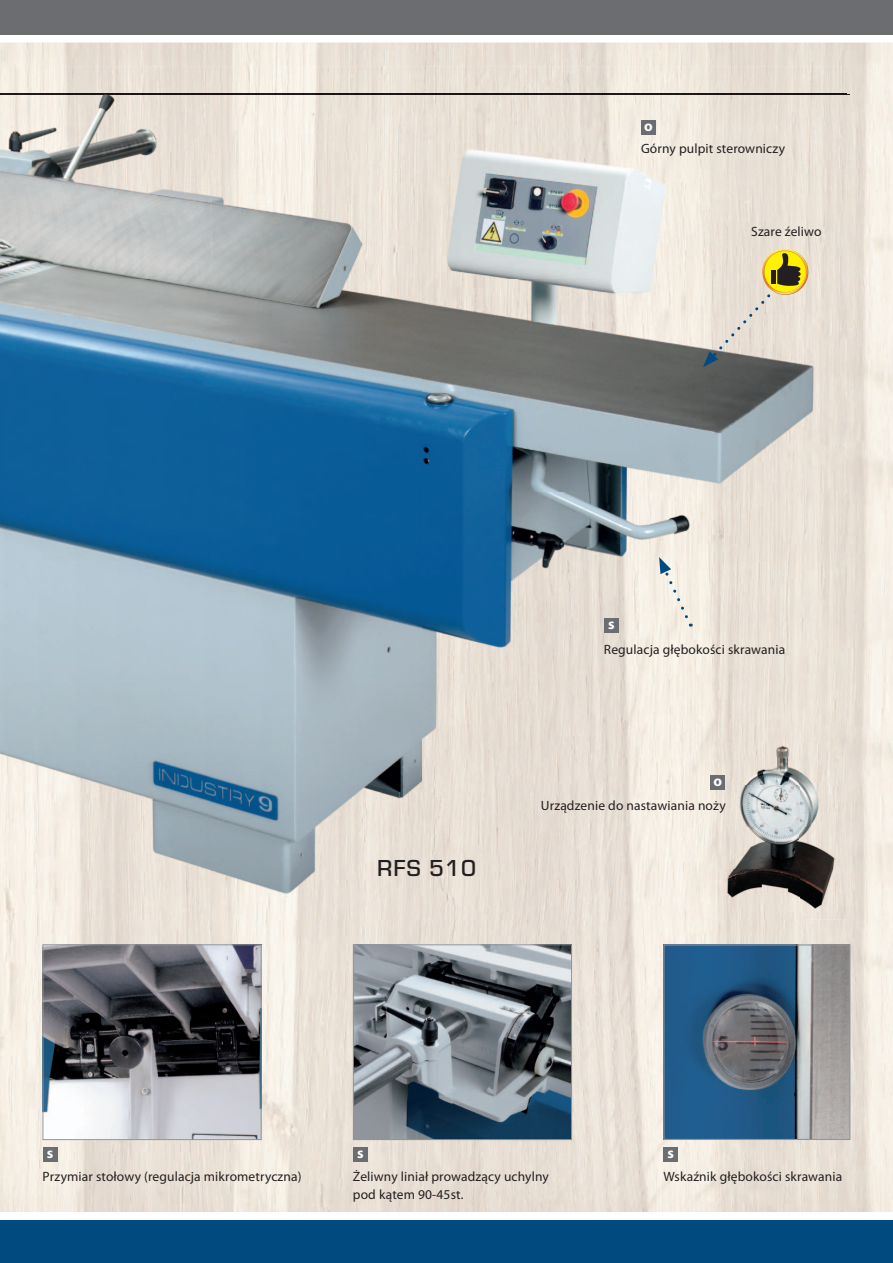
<style>
.page{position:relative;width:893px;height:1263px;background:#fff}
.page>*{position:absolute;margin:0;border:0;box-sizing:border-box;transform-origin:0 0}
.t1{font:500 24px "Eurostile TCE";letter-spacing:.05em;color:#231f20}
.t2{font:700 15px "Myriad Pro";color:#fff}
.t3{font:13.5px/18px "Myriad Pro";letter-spacing:.01em;color:#231f20}
</style>
<div class="page">
<img style="left:0;top:43px;width:893px;height:52px">
<img style="left:804px;top:95px;width:89px;height:1117px">
<img style="left:0;top:920px;width:804px;height:292px">
<div style="left:0;top:1220px;width:893px;height:43px;background:#004a7f"></div>
<div style="left:0;top:0;width:893px;height:34px;background:#6c6d70"></div>
<hr style="left:0;top:94px;width:850px;height:1px;background:#231f20">
<img style="left:0;top:66px;width:846px;height:640px">
<img style="left:0;top:706px;width:740px;height:214px">
<div style="left:740px;top:706px;width:106px;height:53px;background:#eae1d7"></div>
<img style="left:793px;top:759px;width:53px;height:161px">
<img style="left:740px;top:912px;width:53px;height:8px">
<img style="left:0;top:94px;width:846px;height:1px">
<img style="left:45px;top:946px;width:215px;height:192px">
<div style="left:43px;top:944px;width:219px;height:196px;border:1px solid #939598"></div>
<img style="left:355px;top:946px;width:215px;height:192px">
<div style="left:353px;top:944px;width:219px;height:196px;border:1px solid #939598"></div>
<div style="left:604px;top:618px;width:15px;height:15px;background:#6c6d70"></div>
<div style="left:43px;top:1147px;width:15px;height:15px;background:#6c6d70"></div>
<div style="left:353px;top:1147px;width:15px;height:15px;background:#6c6d70"></div>
<div style="left:663px;top:1147px;width:15px;height:15px;background:#6c6d70"></div>
<img style="left:665px;top:946px;width:183px;height:192px">
<div style="left:663px;top:944px;width:187px;height:196px;border:1px solid #939598"></div>
<svg style="left:659px;top:557px;width:32px;height:70px;background:#e5e4de"></svg>
<div style="left:641px;top:120px;width:15px;height:15px;background:#6c6d70"></div>
<svg style="left:703px;top:249px;width:105px;height:118px;background:#d2c9b1"></svg>
<img style="left:725px;top:743px;width:112px;height:169px">
<div style="left:710px;top:775px;width:15px;height:15px;background:#6c6d70"></div>
<p class="t2" style="left:644px;top:116px;width:10px">o</p>
<p class="t3" style="left:641px;top:140px;width:145px">Górny pulpit sterowniczy</p>
<p class="t3" style="left:751px;top:222px;width:72px">Szare źeliwo</p>
<p class="t2" style="left:608px;top:614px;width:8px">s</p>
<p class="t3" style="left:604px;top:641px;width:183px">Regulacja głębokości skrawania</p>
<p class="t2" style="left:713px;top:771px;width:10px">o</p>
<h1 class="t1" style="left:377px;top:855px;width:101px">RFS 510</h1>
<p class="t3" style="left:541px;top:796px;width:186px">Urządzenie do nastawiania noży</p>
<p class="t2" style="left:47px;top:1143px;width:8px">s</p>
<p class="t2" style="left:357px;top:1143px;width:8px">s</p>
<p class="t2" style="left:667px;top:1143px;width:8px">s</p>
<p class="t3" style="left:43px;top:1168px;width:260px">Przymiar stołowy (regulacja mikrometryczna)</p>
<p class="t3" style="left:353px;top:1168px;width:197px">Żeliwny liniał prowadzący uchylny pod kątem 90-45st.</p>
<p class="t3" style="left:663px;top:1168px;width:180px">Wskaźnik głębokości skrawania</p>
</div>
